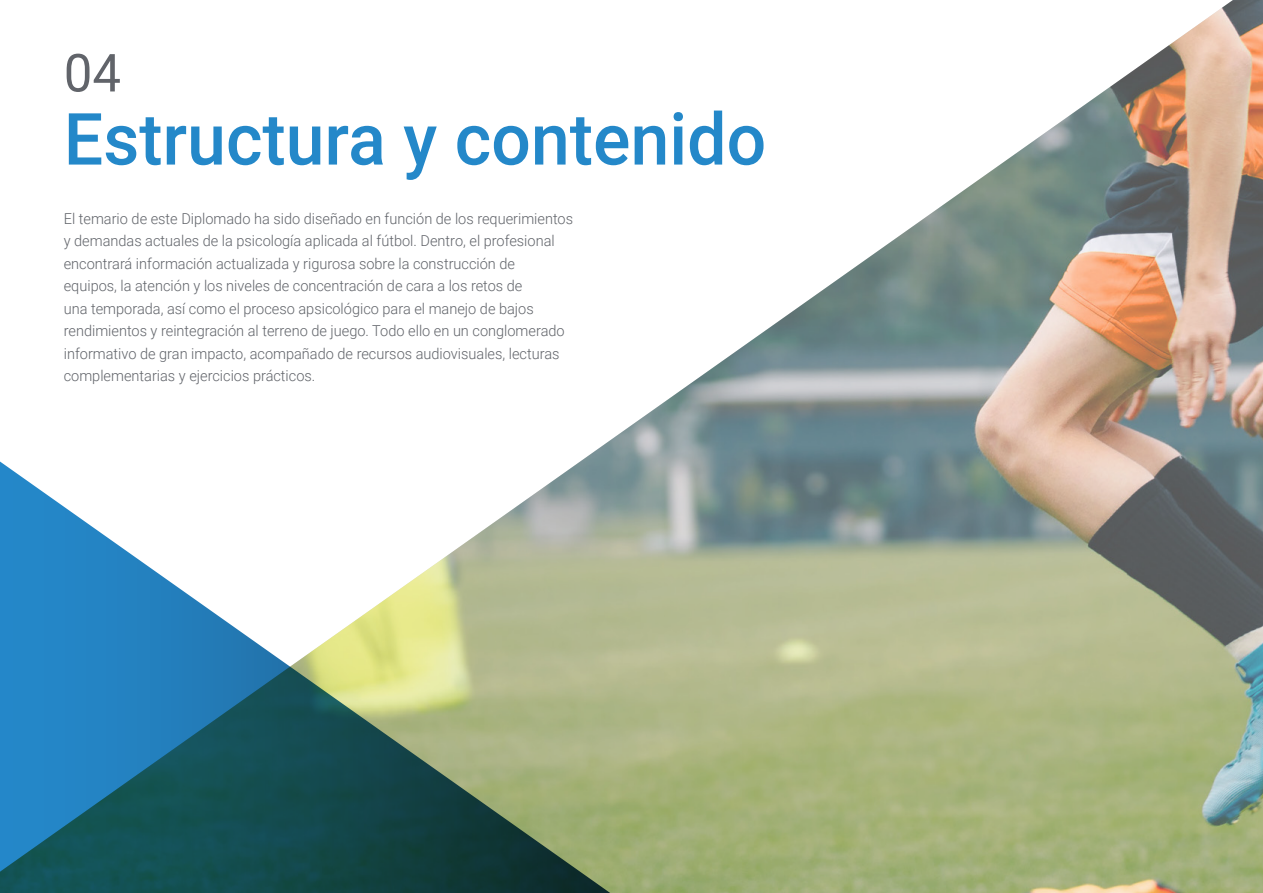
<style>
.page{position:relative;width:1263px;height:893px;background:#fff}
.page>*{position:absolute;margin:0;border:0;box-sizing:border-box;transform-origin:0 0}
.t1{font:500 72px "Roboto";color:#2488c9}
.t2{font:52.5px "Roboto";color:#61646a}
.t3{font:300 15px/22.5px "Roboto";color:#61646a}
</style>
<div class="page">
<img style="left:602px;top:0;width:661px;height:893px">
<svg style="left:0;top:446px;width:640px;height:447px"></svg>
<h2 class="t2" style="left:64px;top:36px;width:59px">04</h2>
<h1 class="t1" style="left:64px;top:89px;width:704px">Estructura y contenido</h1>
<p class="t3" style="left:64px;top:207px;width:511px">El temario de este Diplomado ha sido diseñado en función de los requerimientos y demandas actuales de la psicología aplicada al fútbol. Dentro, el profesional encontrará información actualizada y rigurosa sobre la construcción de<br>equipos, la atención y los niveles de concentración de cara a los retos de<br>una temporada, así como el proceso apsicológico para el manejo de bajos rendimientos y reintegración al terreno de juego. Todo ello en un conglomerado informativo de gran impacto, acompañado de recursos audiovisuales, lecturas complementarias y ejercicios prácticos.</p>
</div>
